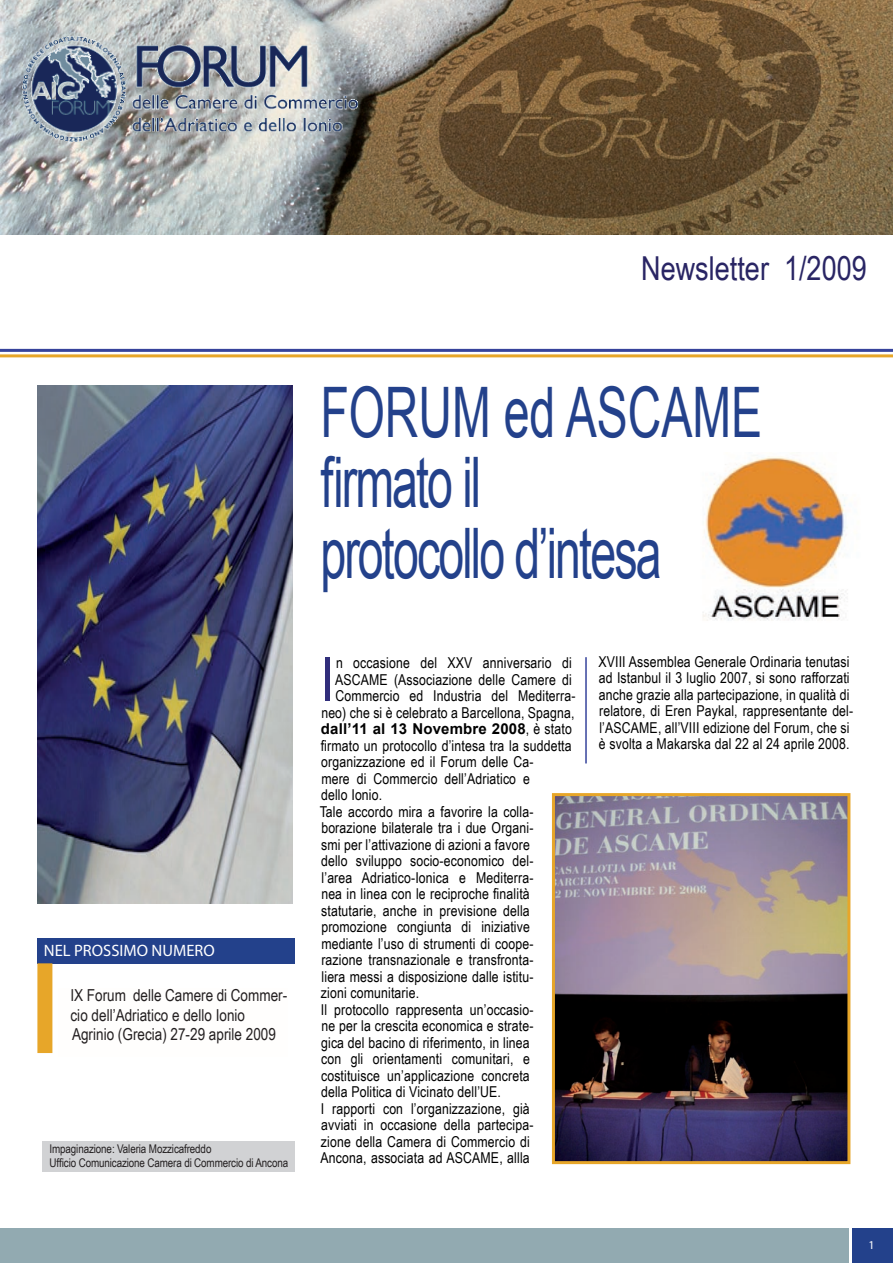
<style>
.page{position:relative;width:893px;height:1263px;background:#fff}
.page>*{position:absolute;margin:0;border:0;box-sizing:border-box;transform-origin:0 0}
.t1{font:69.75px/70.5px "Arial";letter-spacing:-.04em;color:#23418b;scale:.67 1}
.t2{font:61.05px "Arial Narrow";color:#312e7b}
.t3{font:33px "Arial Narrow";color:#292564}
.t4{font:16.5px/19.8px "Arial Narrow";color:#231f20}
.t5{font:16.5px "Myriad Pro";color:#fff}
.t6{font:15px/16.5px "Arial Narrow";letter-spacing:.01em;color:#000}
.t7{font:700 15px "Arial";letter-spacing:.01em;color:#000}
.t8{font:12px/13.5px "Arial Narrow";letter-spacing:-.01em;color:#231f20}
.s1{font-family:"Arial Narrow";font-weight:400}
</style>
<div class="page">
<div style="left:0;top:1229px;width:893px;height:34px;background:#92aab1"></div>
<div style="left:850px;top:1229px;width:43px;height:34px;background:#23418b"></div>
<hr style="left:849px;top:1229px;width:3px;height:34px;background:#fff">
<hr style="left:0;top:349px;width:893px;height:3px;background:#36439b">
<hr style="left:585px;top:657px;width:2px;height:106px;background:#36439b">
<div style="left:43px;top:1141px;width:252px;height:30px;background:#d1d2d4"></div>
<hr style="left:0;top:354px;width:893px;height:3px;background:#e7a629">
<div style="left:37px;top:938px;width:258px;height:25px;background:#23418b"></div>
<div style="left:37px;top:963px;width:15px;height:90px;background:#e7a629"></div>
<img style="left:0;top:0;width:893px;height:234px">
<img style="left:23px;top:37px;width:334px;height:105px">
<img style="left:556px;top:797px;width:290px;height:363px">
<div style="left:552px;top:793px;width:298px;height:371px;border:3px solid #e7a629"></div>
<img style="left:703px;top:456px;width:144px;height:165px">
<img style="left:37px;top:385px;width:256px;height:519px">
<h3 class="t3" style="left:641px;top:245px;width:227px">Newsletter 1/2009</h3>
<p class="t5" style="left:44px;top:940px;width:172px">NEL PROSSIMO NUMERO</p>
<p class="t4" style="left:71px;top:984px;width:218px">IX Forum delle Camere di Commer&shy;cio dell’Adriatico e dello Ionio<br>Agrinio (Grecia) 27-29 aprile 2009</p>
<p class="t8" style="left:50px;top:1142px;width:240px">Impaginazione: Valeria Mozzicafreddo<br>Ufficio Comunicazione Camera di Commercio di Ancona</p>
<h1 class="t1" style="left:320px;top:378px;width:661px">FORUM ed ASCAME firmato il<br>protocollo d’intesa</h1>
<h2 class="t2" style="left:320px;top:635px;width:15px">I</h2>
<p class="t6" style="left:321px;top:654px;width:256px;text-align:right">n occasione del XXV anniversario di ASCAME (Associazione delle Camere di Commercio ed Industria del Mediterra&shy;neo) che si è celebrato a Barcellona, Spagna,</p>
<p class="t7" style="left:321px;top:719px;width:252px">dall’11 al 13 Novembre 2008<span class="s1">, è stato</span></p>
<p class="t6" style="left:320px;top:736px;width:254px">firmato un protocollo d’intesa tra la suddetta organizzazione ed il Forum delle Ca-<br>mere di Commercio dell’Adriatico e<br>dello Ionio.<br>Tale accordo mira a favorire la colla&shy;borazione bilaterale tra i due Organi-<br>smi per l’attivazione di azioni a favore<br>dello sviluppo socio-economico del-<br>l’area Adriatico-Ionica e Mediterra-<br>nea in linea con le reciproche finalità statutarie, anche in previsione della promozione congiunta di iniziative mediante l’uso di strumenti di coope&shy;razione transnazionale e transfronta-<br>liera messi a disposizione dalle istitu-<br>zioni comunitarie.<br>Il protocollo rappresenta un’occasio-<br>ne per la crescita economica e strate-<br>gica del bacino di riferimento, in linea<br>con gli orientamenti comunitari, e costituisce un’applicazione concreta<br>della Politica di Vicinato dell’UE.<br>I rapporti con l’organizzazione, già<br>avviati in occasione della partecipa-<br>zione della Camera di Commercio di Ancona, associata ad ASCAME, allla</p>
<p class="t6" style="left:598px;top:653px;width:256px">XVIII Assemblea Generale Ordinaria tenutasi ad Istanbul il 3 luglio 2007, si sono rafforzati anche grazie alla partecipazione, in qualità di relatore, di Eren Paykal, rappresentante del&shy;l’ASCAME, all’VIII edizione del Forum, che si è svolta a Makarska dal 22 al 24 aprile 2008.</p>
</div>
